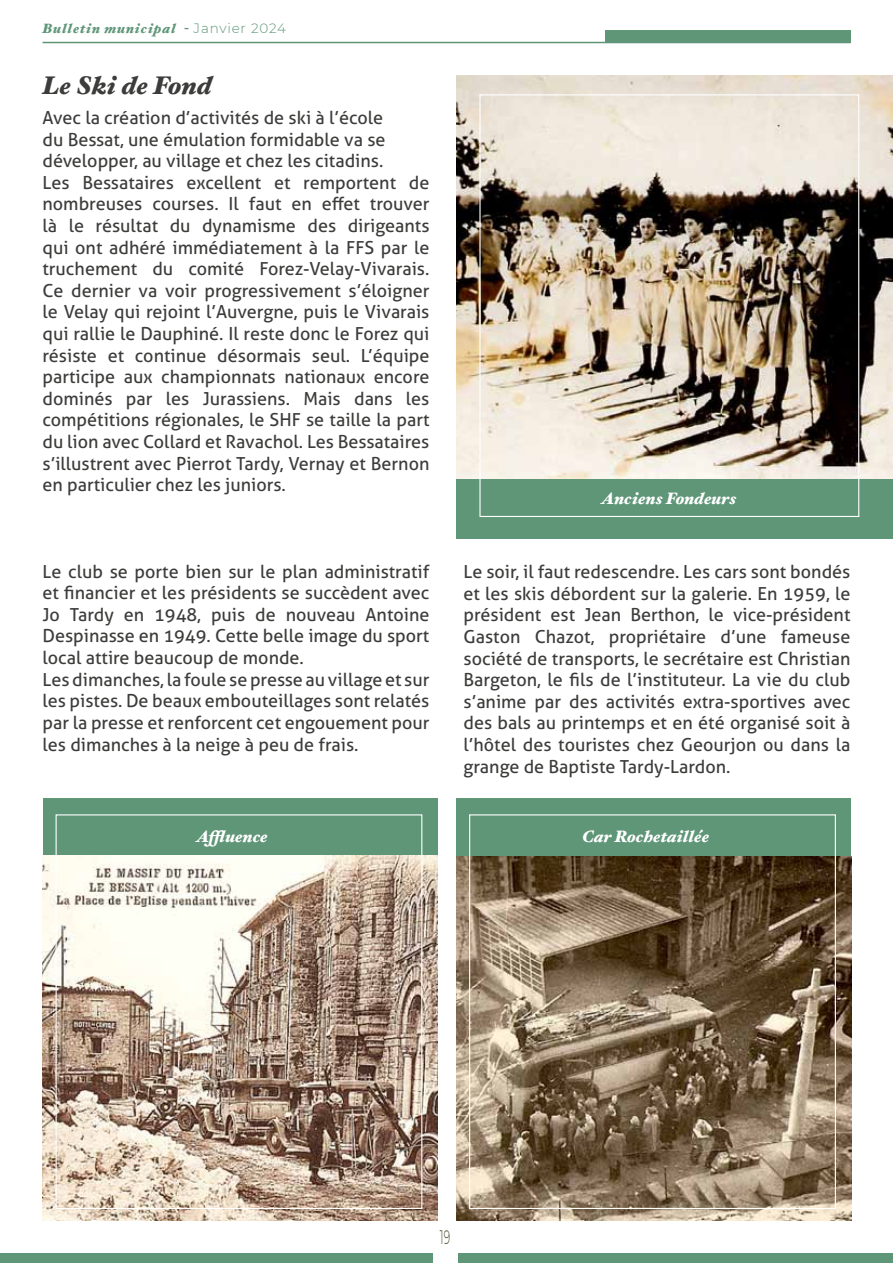
<style>
.page{position:relative;width:893px;height:1263px;background:#fff}
.page>*{position:absolute;margin:0;border:0;box-sizing:border-box;transform-origin:0 0}
.t1{font:italic 900 25.5px "Hoefler Text";color:#3c3c3b}
.t2{font:300 19.5px "Montserrat";color:#4c4d2f;scale:.55 1}
.t3{font:18px/21.6px "Aller";color:#3c3c3b}
.t4{font:italic 900 16.5px "Hoefler Text";color:#fff}
.t5{font:italic 900 13.5px "Hoefler Text";letter-spacing:.06em;color:#5f9678}
.s1{font-family:"Montserrat";font-weight:300;font-style:normal}
</style>
<div class="page">
<div style="left:0;top:1253px;width:893px;height:10px;background:#5f9678"></div>
<div style="left:435px;top:1247px;width:23px;height:16px;background:#fff"></div>
<div style="left:605px;top:30px;width:245px;height:13px;background:#5f9678"></div>
<hr style="left:43px;top:42px;width:807px;height:1px;background:#5f9678">
<div style="left:434px;top:1249px;width:23px;height:14px;background:#fff"></div>
<div style="left:456px;top:75px;width:437px;height:464px;background:#5f9678"></div>
<img style="left:456px;top:75px;width:437px;height:403px">
<div style="left:43px;top:798px;width:394px;height:422px;background:#5f9678"></div>
<img style="left:43px;top:856px;width:394px;height:364px">
<div style="left:456px;top:798px;width:395px;height:422px;background:#5f9678"></div>
<img style="left:456px;top:857px;width:395px;height:363px">
<div style="left:56px;top:814px;width:366px;height:395px;border:1px solid #fff"></div>
<div style="left:469px;top:814px;width:367px;height:395px;border:1px solid #fff"></div>
<p class="t5" style="left:43px;top:20px;width:245px">Bulletin municipal - <span class="s1">Janvier 2024</span></p>
<h1 class="t1" style="left:43px;top:70px;width:171px">Le Ski de Fond</h1>
<p class="t3" style="left:43px;top:107px;width:388px">Avec la création d’activités de ski à l’école<br>du Bessat, une émulation formidable va se développer, au village et chez les citadins.<br>Les Bessataires excellent et remportent de nombreuses courses. Il faut en effet trouver là le résultat du dynamisme des dirigeants qui ont adhéré immédiatement à la FFS par le truchement du comité Forez-Velay-Vivarais.<br>Ce dernier va voir progressivement s’éloigner le Velay qui rejoint l’Auvergne, puis le Vivarais qui rallie le Dauphiné. Il reste donc le Forez qui résiste et continue désormais seul. L’équipe participe aux championnats nationaux encore dominés par les Jurassiens. Mais dans les compétitions régionales, le SHF se taille la part du lion avec Collard et Ravachol. Les Bessataires s’illustrent avec Pierrot Tardy, Vernay et Bernon en particulier chez les juniors.</p>
<p class="t4" style="left:602px;top:489px;width:136px">Anciens Fondeurs</p>
<p class="t3" style="left:43px;top:560px;width:388px">Le club se porte bien sur le plan administratif et financier et les présidents se succèdent avec Jo Tardy en 1948, puis de nouveau Antoine Despinasse en 1949. Cette belle image du sport local attire beaucoup de monde.<br>Les dimanches, la foule se presse au village et sur les pistes. De beaux embouteillages sont relatés par la presse et renforcent cet engouement pour les dimanches à la neige à peu de frais.</p>
<p class="t3" style="left:463px;top:561px;width:388px;text-align:justify">Le soir, il faut redescendre. Les cars sont bondés et les skis débordent sur la galerie. En 1959, le président est Jean Berthon, le vice-président Gaston Chazot, propriétaire d’une fameuse société de transports, le secrétaire est Christian Bargeton, le fils de l’instituteur. La vie du club s’anime par des activités extra-sportives avec des bals au printemps et en été organisé soit à l’hôtel des touristes chez Geourjon ou dans la grange de Baptiste Tardy-Lardon.</p>
<p class="t4" style="left:197px;top:826px;width:72px">Affluence</p>
<p class="t4" style="left:582px;top:826px;width:129px">Car Rochetaillée</p>
<p class="t2" style="left:440px;top:1224px;width:20px">19</p>
</div>
